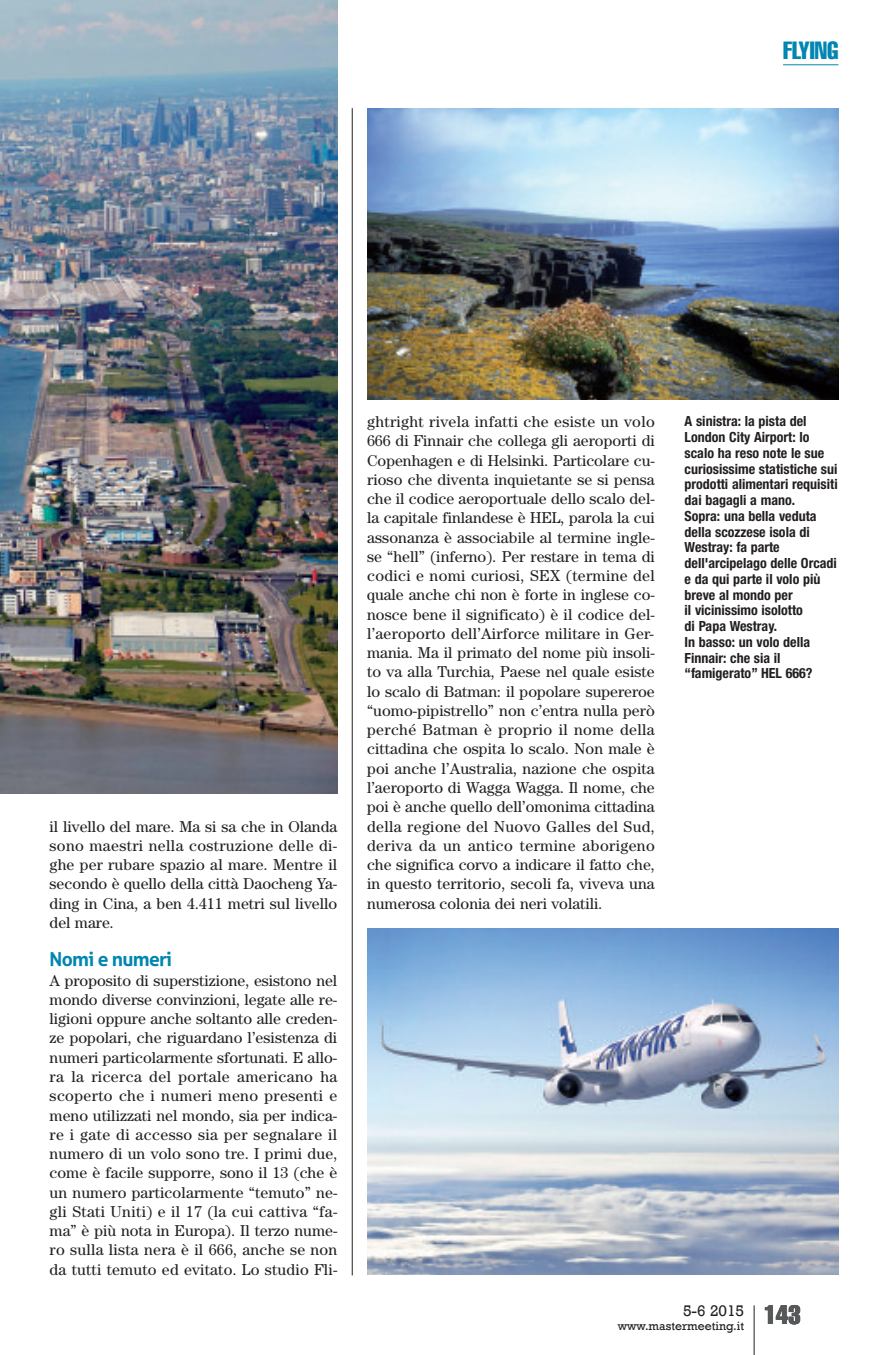
<style>
.page{position:relative;width:893px;height:1355px;background:#fff}
.page>*{position:absolute;margin:0;border:0;box-sizing:border-box;transform-origin:0 0}
.t1{font:extra-condensed 26.25px "Helvetica";color:#57585a}
.t2{font:extra-condensed 24.5px "Helvetica";color:#0086b1}
.t3{font:700 19.25px "Aller";letter-spacing:-.035em;color:#0086b1}
.t4{font:15.75px/19.2px "Century";color:#231f20;text-align:justify}
.t5{font:15.75px "Rockwell";color:#231f20}
.t6{font:700 condensed 14px/15.8px "Helvetica Neue";color:#231f20}
.t7{font:12.25px "Rockwell";color:#231f20}
</style>
<div class="page">
<img style="left:0;top:0;width:337px;height:793px">
<hr style="left:754px;top:1305px;width:1px;height:49px;background:#231f20">
<hr style="left:783px;top:64px;width:55px;height:1px;background:#0086b1">
<hr style="left:352px;top:108px;width:1px;height:1167px;background:#231f20">
<img style="left:367px;top:108px;width:471px;height:291px">
<img style="left:367px;top:928px;width:471px;height:346px">
<h2 class="t2" style="left:783px;top:42px;width:57px">FLYING</h2>
<p class="t4" style="left:50px;top:818px;width:289px">il livello del mare. Ma si sa che in Olanda sono maestri nella costruzione delle di&shy;ghe per rubare spazio al mare. Mentre il secondo è quello della città Daocheng Ya&shy;ding in Cina, a ben 4.411 metri sul livello del mare.</p>
<p class="t3" style="left:50px;top:948px;width:124px">Nomi e numeri</p>
<p class="t4" style="left:50px;top:972px;width:289px">A proposito di superstizione, esistono nel mondo diverse convinzioni, legate alle re&shy;ligioni oppure anche soltanto alle creden&shy;ze popolari, che riguardano l’esistenza di numeri particolarmente sfortunati. E allo&shy;ra la ricerca del portale americano ha scoperto che i numeri meno presenti e meno utilizzati nel mondo, sia per indica&shy;re i gate di accesso sia per segnalare il numero di un volo sono tre. I primi due, come è facile supporre, sono il 13 (che è un numero particolarmente “temuto” ne&shy;gli Stati Uniti) e il 17 (la cui cattiva “fa&shy;ma” è più nota in Europa). Il terzo nume&shy;ro sulla lista nera è il 666, anche se non da tutti temuto ed evitato. Lo studio Fli-</p>
<p class="t4" style="left:367px;top:413px;width:289px">ghtright rivela infatti che esiste un volo 666 di Finnair che collega gli aeroporti di Copenhagen e di Helsinki. Particolare cu&shy;rioso che diventa inquietante se si pensa che il codice aeroportuale dello scalo del&shy;la capitale finlandese è HEL, parola la cui assonanza è associabile al termine ingle&shy;se “hell” (inferno). Per restare in tema di codici e nomi curiosi, SEX (termine del quale anche chi non è forte in inglese co&shy;nosce bene il significato) è il codice del&shy;l’aeroporto dell’Airforce militare in Ger&shy;mania. Ma il primato del nome più insoli&shy;to va alla Turchia, Paese nel quale esiste lo scalo di Batman: il popolare supereroe “uomo-pipistrello” non c’entra nulla però perché Batman è proprio il nome della cittadina che ospita lo scalo. Non male è poi anche l’Australia, nazione che ospita l’aeroporto di Wagga Wagga. Il nome, che poi è anche quello dell’omonima cittadina della regione del Nuovo Galles del Sud, deriva da un antico termine aborigeno che significa corvo a indicare il fatto che, in questo territorio, secoli fa, viveva una numerosa colonia dei neri volatili.</p>
<p class="t6" style="left:685px;top:414px;width:155px">A sinistra: la pista del<br>London City Airport: lo scalo ha reso note le sue curiosissime statistiche sui prodotti alimentari requisiti dai bagagli a mano.<br>Sopra: una bella veduta della scozzese isola di<br>Westray: fa parte dell'arcipelago delle Orcadi e da qui parte il volo più breve al mondo per<br>il vicinissimo isolotto<br>di Papa Westray.<br>In basso: un volo della<br>Finnair: che sia il “famigerato” HEL 666?</p>
<p class="t5" style="left:683px;top:1300px;width:63px">5-6 2015</p>
<p class="t7" style="left:618px;top:1318px;width:128px">www.mastermeeting.it</p>
<h1 class="t1" style="left:764px;top:1305px;width:38px">143</h1>
</div>
